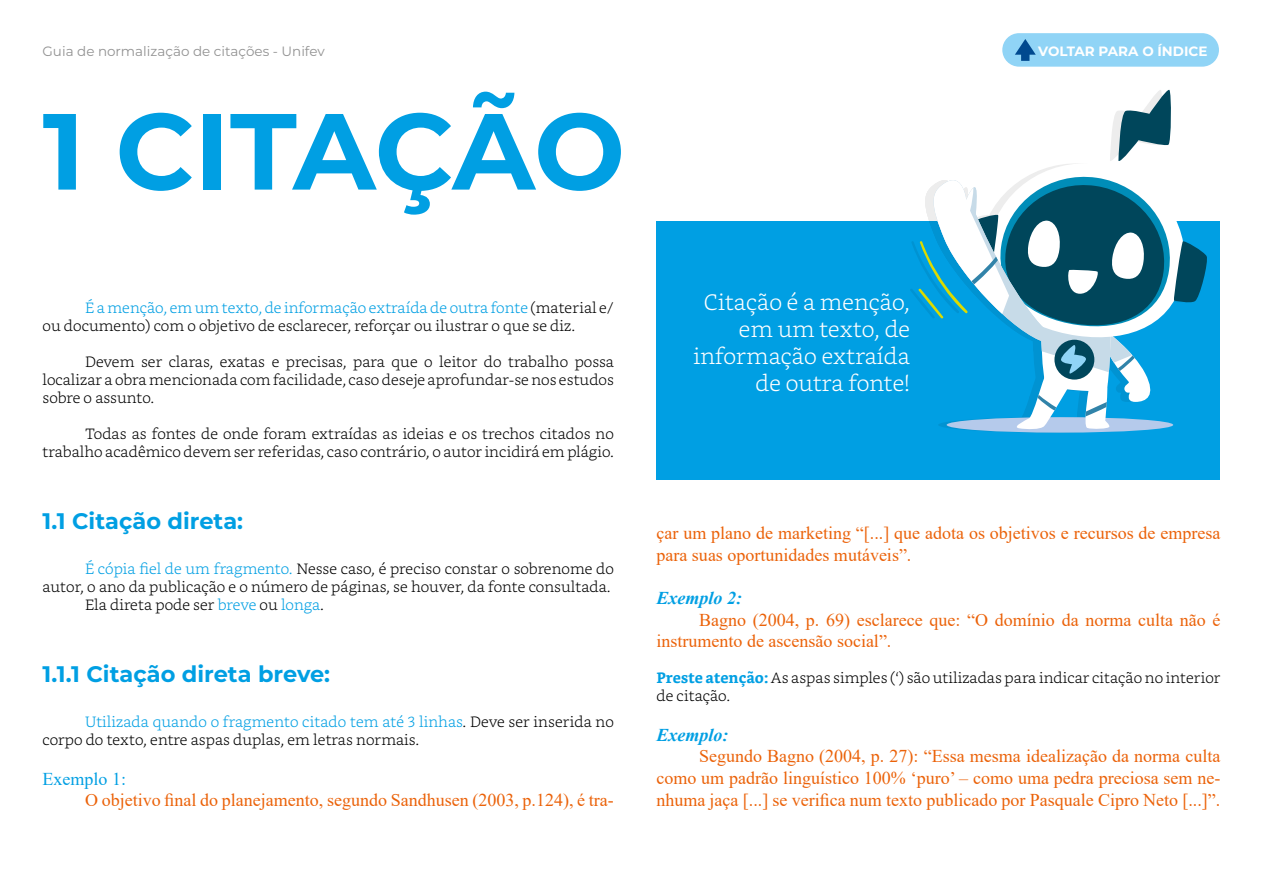
<style>
.page{position:relative;width:1263px;height:893px;background:#fff}
.page>*{position:absolute;margin:0;border:0;box-sizing:border-box;transform-origin:0 0}
.t1{font:700 108px "Montserrat";letter-spacing:-.01em;color:#009fe3}
.t2{font:300 22.5px/27px "Bookerly";color:#fff;text-align:right}
.t3{font:700 22.5px "Montserrat";color:#009fe3}
.t4{font:18px/21.6px "Times New Roman";color:#eb6209}
.t5{font:italic 700 18px "Times New Roman";color:#009fe3}
.t6{font:18px "Times New Roman";color:#009fe3}
.t7{font:300 15px/18px "Bookerly";color:#000}
.t8{font:13.5px "Montserrat";color:#929292}
.t9{font:700 13.5px "Montserrat";color:#fff}
.s1{color:#009fe3}
.s2{font-weight:700;color:#009fe3}
</style>
<div class="page">
<div style="left:1002px;top:33px;width:217px;height:34px;background:#90d4f6;border-radius:17px"></div>
<svg style="left:1015px;top:39px;width:21px;height:22px"></svg>
<div style="left:656px;top:221px;width:564px;height:258px;background:#009fe3"></div>
<svg style="left:947px;top:417px;width:226px;height:16px"></svg>
<svg style="left:910px;top:89px;width:297px;height:341px"></svg>
<p class="t8" style="left:43px;top:42px;width:284px">Guia de normalização de citações - Unifev</p>
<p class="t9" style="left:1038px;top:41px;width:171px">VOLTAR PARA O ÍNDICE</p>
<h1 class="t1" style="left:43px;top:73px;width:584px">1 CITAÇÃO</h1>
<p class="t7" style="left:43px;top:299px;width:573px;text-indent:43px"><span class="s1">É a menção, em um texto, de informação extraída de outra fonte</span> (material e/ ou documento) com o objetivo de esclarecer, reforçar ou ilustrar o que se diz.</p>
<p class="t7" style="left:43px;top:353px;width:573px;text-align:justify;text-indent:43px">Devem ser claras, exatas e precisas, para que o leitor do trabalho possa localizar a obra mencionada com facilidade, caso deseje aprofundar-se nos estudos sobre o assunto.</p>
<p class="t7" style="left:43px;top:425px;width:573px;text-align:right">Todas as fontes de onde foram extraídas as ideias e os trechos citados no trabalho acadêmico devem ser referidas, caso contrário, o autor incidirá em plágio.</p>
<h2 class="t3" style="left:43px;top:505px;width:202px">1.1 Citação direta:</h2>
<p class="t7" style="left:85px;top:560px;width:530px"><span class="s1">É cópia fiel de um fragmento.</span> Nesse caso, é preciso constar o sobrenome do</p>
<p class="t7" style="left:43px;top:578px;width:570px">autor, o ano da publicação e o número de páginas, se houver, da fonte consultada.</p>
<p class="t7" style="left:85px;top:596px;width:241px">Ela direta pode ser <span class="s1">breve</span> ou <span class="s1">longa</span>.</p>
<h2 class="t3" style="left:43px;top:658px;width:289px">1.1.1 Citação direta breve:</h2>
<p class="t7" style="left:43px;top:713px;width:573px;text-indent:43px"><span class="s1">Utilizada quando o fragmento citado tem até 3 linhas</span>. Deve ser inserida no corpo do texto, entre aspas duplas, em letras normais.</p>
<p class="t6" style="left:43px;top:766px;width:85px">Exemplo 1:</p>
<p class="t4" style="left:85px;top:789px;width:530px">O objetivo final do planejamento, segundo Sandhusen (2003, p.124), é tra-</p>
<h2 class="t2" style="left:693px;top:289px;width:218px">Citação é a menção, em um texto, de informação extraída de outra fonte!</h2>
<p class="t4" style="left:656px;top:522px;width:565px">çar um plano de marketing “[...] que adota os objetivos e recursos de empresa para suas oportunidades mutáveis”.</p>
<p class="t5" style="left:656px;top:585px;width:87px">Exemplo 2:</p>
<p class="t4" style="left:656px;top:608px;width:565px;text-indent:43px">Bagno (2004, p. 69) esclarece que: “O domínio da norma culta não é instrumento de ascensão social”.</p>
<p class="t7" style="left:656px;top:669px;width:565px"><span class="s2">Preste atenção:</span> As aspas simples (‘) são utilizadas para indicar citação no interior de citação.</p>
<p class="t5" style="left:656px;top:722px;width:73px">Exemplo:</p>
<p class="t4" style="left:656px;top:745px;width:565px;text-align:justify;text-indent:43px">Segundo Bagno (2004, p. 27): “Essa mesma idealização da norma culta como um padrão linguístico 100% ‘puro’ – como uma pedra preciosa sem ne&shy;nhuma jaça [...] se verifica num texto publicado por Pasquale Cipro Neto [...]”.</p>
</div>
